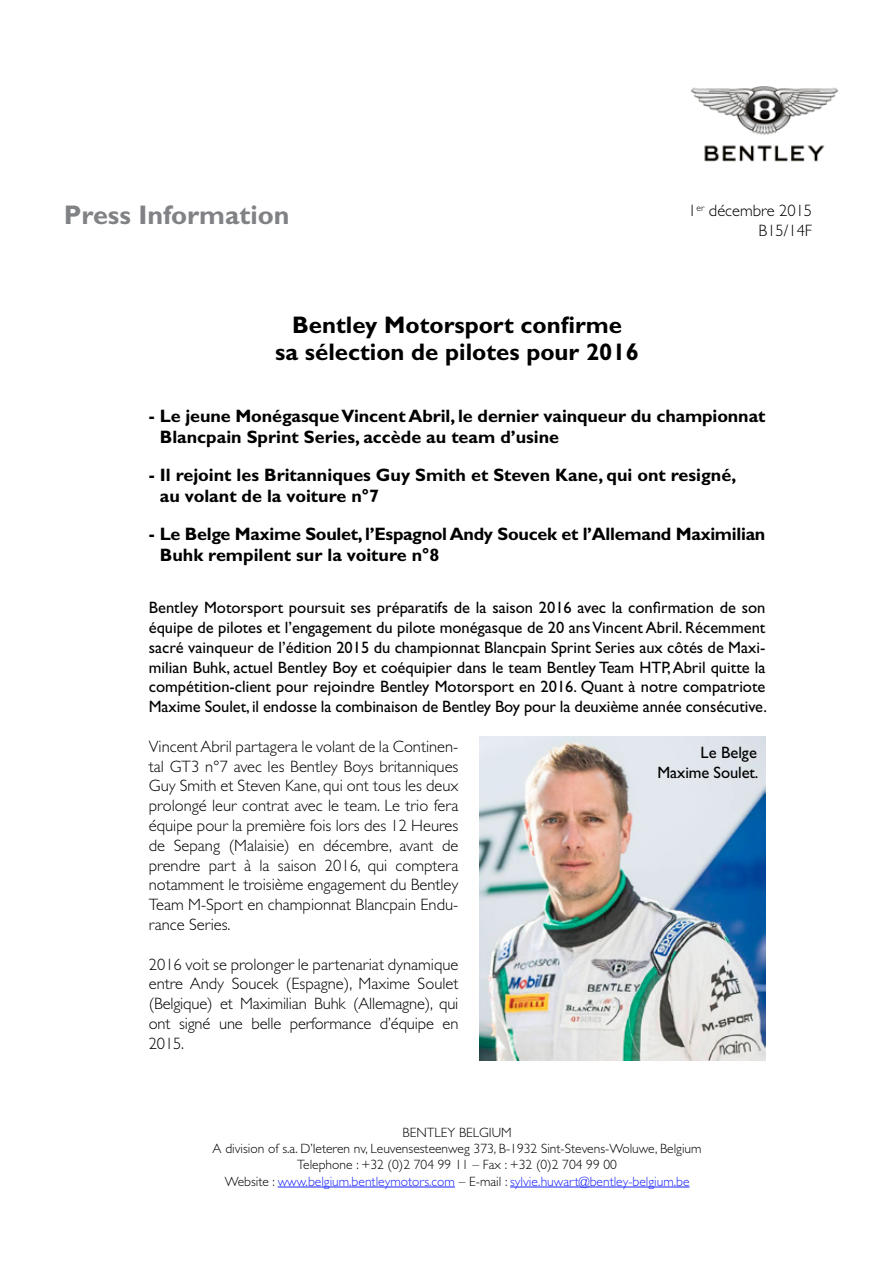
<style>
.page{position:relative;width:893px;height:1263px;background:#fff}
.page>*{position:absolute;margin:0;border:0;box-sizing:border-box;transform-origin:0 0}
.t1{font:700 27px "Gill Sans";color:#808285}
.t2{font:700 24px/27px "Gill Sans";color:#000;text-align:center}
.t3{font:700 18px/21px "Gill Sans";letter-spacing:-.005em;color:#000}
.t4{font:300 16.5px/19.8px "Gill Sans";color:#000;text-align:justify}
.t5{font:16.5px/19.8px "Gill Sans";letter-spacing:-.005em;color:#000;text-align:justify}
.t6{font:300 13.5px/16.2px "Gill Sans";color:#000;text-align:center}
.s1{color:#1922fb}
</style>
<div class="page">
<img style="left:691px;top:86px;width:147px;height:76px">
<hr style="left:278px;top:1187px;width:177px;height:1px;background:#1922fb">
<hr style="left:510px;top:1187px;width:179px;height:1px;background:#1922fb">
<img style="left:480px;top:737px;width:285px;height:323px">
<h1 class="t1" style="left:64px;top:199px;width:227px">Press Information</h1>
<h2 class="t2" style="left:275px;top:311px;width:365px">Bentley Motorsport confirme<br>sa sélection de pilotes pour 2016</h2>
<p class="t4" style="left:688px;top:201px;width:125px;text-align:right">1<sup>er</sup> décembre 2015<br>B15/14F</p>
<p class="t3" style="left:160px;top:405px;width:607px;text-indent:-11px">- Le jeune Monégasque Vincent Abril, le dernier vainqueur du championnat<br>Blancpain Sprint Series, accède au team d’usine</p>
<p class="t3" style="left:160px;top:464px;width:578px;text-indent:-11px">- Il rejoint les Britanniques Guy Smith et Steven Kane, qui ont resigné, au volant de la voiture n°7</p>
<p class="t3" style="left:160px;top:523px;width:607px;text-indent:-11px">- Le Belge Maxime Soulet, l’Espagnol Andy Soucek et l’Allemand Maximilian<br>Buhk rempilent sur la voiture n°8</p>
<p class="t5" style="left:149px;top:598px;width:620px">Bentley Motorsport poursuit ses préparatifs de la saison 2016 avec la confirmation de son équipe de pilotes et l’engagement du pilote monégasque de 20 ans Vincent Abril. Récemment sacré vainqueur de l’édition 2015 du championnat Blancpain Sprint Series aux côtés de Maxi&shy;milian Buhk, actuel Bentley Boy et coéquipier dans le team Bentley Team HTP, Abril quitte la compétition-client pour rejoindre Bentley Motorsport en 2016. Quant à notre compatriote Maxime Soulet, il endosse la combinaison de Bentley Boy pour la deuxième année consécutive.</p>
<p class="t4" style="left:149px;top:736px;width:311px">Vincent Abril partagera le volant de la Continen&shy;tal GT3 n°7 avec les Bentley Boys britanniques Guy Smith et Steven Kane, qui ont tous les deux prolongé leur contrat avec le team. Le trio fera équipe pour la première fois lors des 12 Heures de Sepang (Malaisie) en décembre, avant de prendre part à la saison 2016, qui comptera notamment le troisième engagement du Bentley Team M-Sport en championnat Blancpain Endu&shy;rance Series.</p>
<p class="t4" style="left:149px;top:954px;width:311px">2016 voit se prolonger le partenariat dynamique entre Andy Soucek (Espagne), Maxime Soulet (Belgique) et Maximilian Buhk (Allemagne), qui ont signé une belle performance d’équipe en 2015.</p>
<p class="t5" style="left:657px;top:742px;width:103px;text-align:right">Le Belge<br>Maxime Soulet.</p>
<p class="t6" style="left:213px;top:1124px;width:490px">BENTLEY BELGIUM<br>A division of s.a. D’Ieteren nv, Leuvensesteenweg 373, B-1932 Sint-Stevens-Woluwe, Belgium Telephone : +32 (0)2 704 99 11 – Fax : +32 (0)2 704 99 00<br>Website : <span class="s1">www.belgium.bentleymotors.com</span> – E-mail : <span class="s1">sylvie.huwart@bentley-belgium.be</span></p>
</div>
